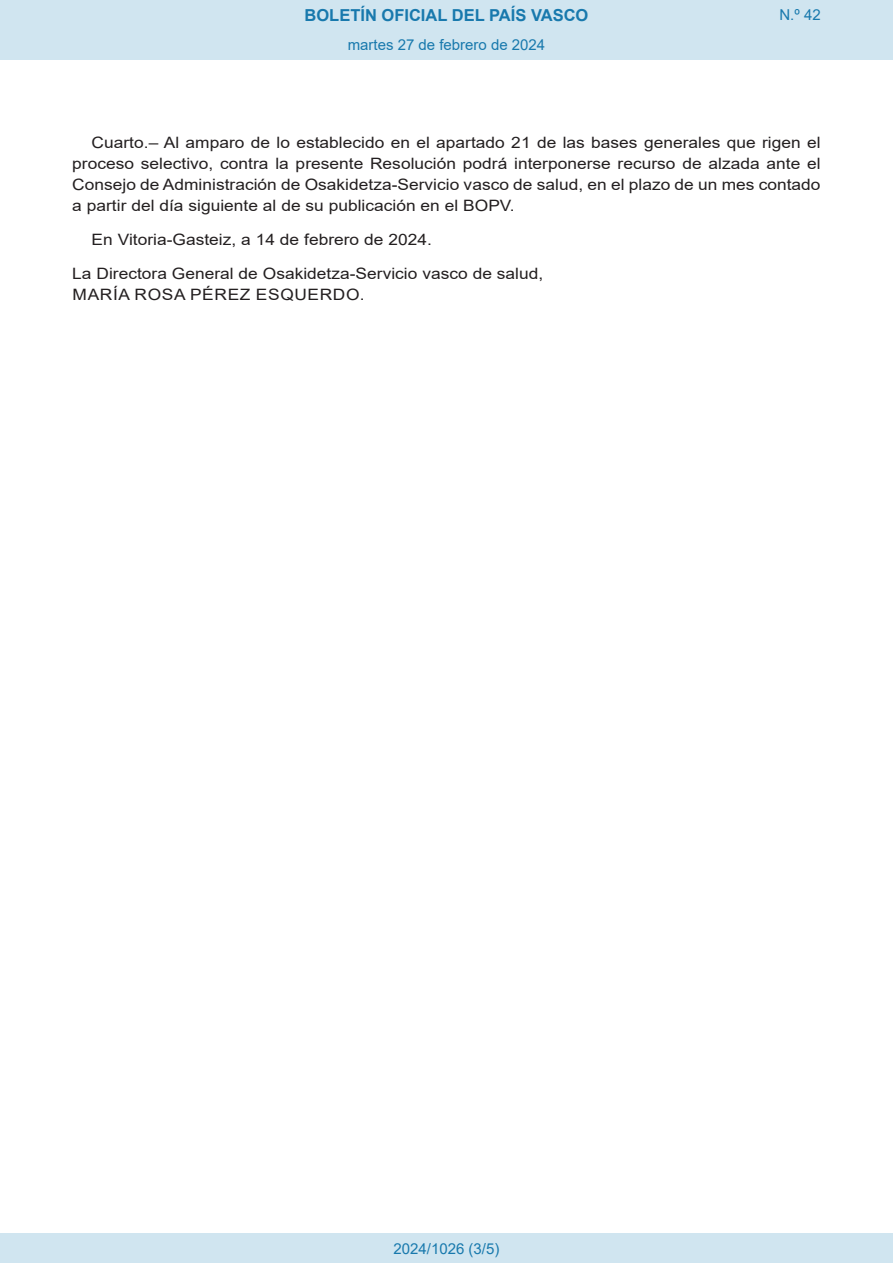
<style>
.page{position:relative;width:893px;height:1263px;background:#fff}
.page>*{position:absolute;margin:0;border:0;box-sizing:border-box;transform-origin:0 0}
.t1{font:700 16.5px "Arial";color:#1879ad}
.BOPVDetalle{font:15.6px/21px "Arial";color:#231f20;text-align:justify;scale:1.11 1}
.BOPVFirmaPuesto{font:15.6px "Arial";color:#231f20;scale:1.11 1}
.BOPVFirmaLugFec{font:15.6px "Arial";color:#231f20;scale:1.11 1}
.BOPVFirmaNombre{font:15.6px "Arial";letter-spacing:.035em;color:#231f20;scale:1.11 1}
.Paginacion_Centro{font:15px "Arial";color:#1879ad}
</style>
<div class="page">
<div style="left:0;top:0;width:893px;height:60px;background:#d0e5f0"></div>
<div style="left:0;top:1233px;width:893px;height:30px;background:#d0e5f0"></div>
<p class="t1" style="left:305px;top:3px;width:285px">BOLETÍN OFICIAL DEL PAÍS VASCO</p>
<p class="Paginacion_Centro" style="left:348px;top:35px;width:199px">martes 27 de febrero de 2024</p>
<p class="Paginacion_Centro" style="left:779px;top:5px;width:43px">N.º 42</p>
<p class="BOPVDetalle" style="left:72px;top:132px;width:676px;text-indent:19px">Cuarto.– Al amparo de lo establecido en el apartado 21 de las bases generales que rigen el proceso selectivo, contra la presente Resolución podrá interponerse recurso de alzada ante el Consejo de Administración de Osakidetza-Servicio vasco de salud, en el plazo de un mes contado a partir del día siguiente al de su publicación en el BOPV.</p>
<p class="BOPVFirmaLugFec" style="left:92px;top:229px;width:308px">En Vitoria-Gasteiz, a 14 de febrero de 2024.</p>
<p class="BOPVFirmaPuesto" style="left:72px;top:262px;width:426px">La Directora General de Osakidetza-Servicio vasco de salud,</p>
<p class="BOPVFirmaNombre" style="left:73px;top:283px;width:265px">MARÍA ROSA PÉREZ ESQUERDO.</p>
<p class="Paginacion_Centro" style="left:393px;top:1238px;width:107px">2024/1026 (3/5)</p>
</div>
